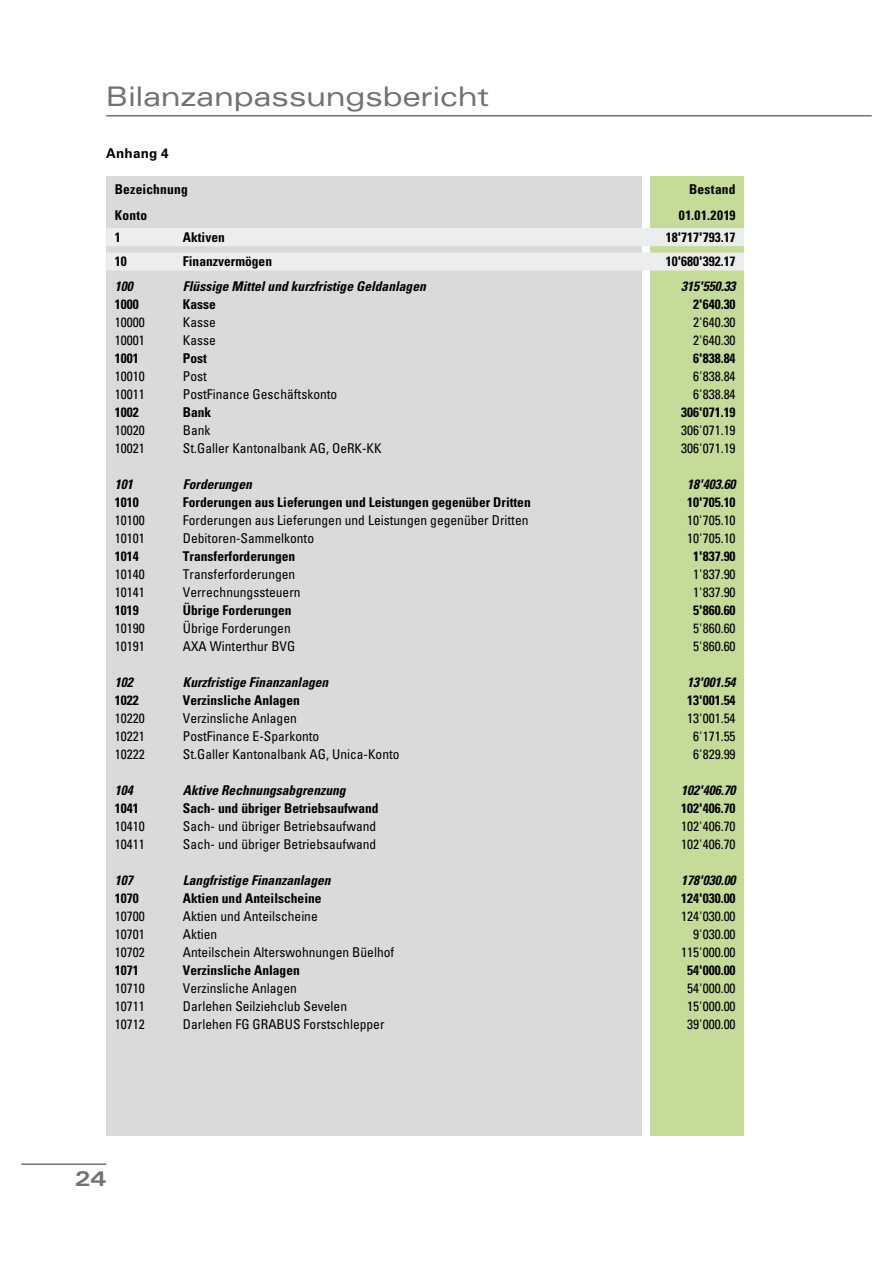
<style>
.page{position:relative;width:893px;height:1263px;background:#fff}
.page>*{position:absolute;margin:0;border:0;box-sizing:border-box;transform-origin:0 0}
.t1{font:expanded 27px "Univers LT";letter-spacing:-.01em;color:#707172}
.t2{font:700 expanded 21px "Univers LT";color:#707172}
.t3{font:condensed 13.5px "Univers LT";color:#000}
.t4{font:700 condensed 13.5px "Univers LT";color:#000}
.t5{font:italic 700 condensed 13.5px "Univers LT";color:#000}
.t6{font:700 13.5px "Univers LT";letter-spacing:.015em;color:#000}
</style>
<div class="page">
<hr style="left:21px;top:1163px;width:85px;height:2px;background:#707172">
<div style="left:650px;top:176px;width:94px;height:959px;background:#c4db99"></div>
<div style="left:106px;top:176px;width:536px;height:959px;background:#d9dadb"></div>
<div style="left:106px;top:228px;width:638px;height:18px;background:#eceded"></div>
<div style="left:106px;top:252px;width:638px;height:18px;background:#eceded"></div>
<hr style="left:106px;top:115px;width:766px;height:1px;background:#707172">
<h1 class="t1" style="left:106px;top:81px;width:384px">Bilanzanpassungsbericht</h1>
<p class="t6" style="left:106px;top:146px;width:64px">Anhang 4</p>
<p class="t4" style="left:115px;top:181px;width:74px">Bezeichnung</p>
<p class="t4" style="left:689px;top:181px;width:48px">Bestand</p>
<p class="t4" style="left:115px;top:207px;width:34px">Konto</p>
<p class="t4" style="left:679px;top:207px;width:58px">01.01.2019</p>
<p class="t4" style="left:115px;top:229px;width:7px">1</p>
<p class="t4" style="left:183px;top:229px;width:43px">Aktiven</p>
<p class="t4" style="left:666px;top:229px;width:71px">18'717'793.17</p>
<p class="t4" style="left:115px;top:253px;width:13px">10</p>
<p class="t4" style="left:183px;top:253px;width:91px">Finanzvermögen</p>
<p class="t4" style="left:666px;top:253px;width:71px">10'680'392.17</p>
<p class="t5" style="left:115px;top:278px;width:19px">100</p>
<p class="t5" style="left:183px;top:278px;width:244px">Flüssige Mittel und kurzfristige Geldanlagen</p>
<p class="t5" style="left:681px;top:278px;width:56px">315'550.33</p>
<p class="t4" style="left:115px;top:296px;width:25px">1000</p>
<p class="t4" style="left:183px;top:296px;width:34px">Kasse</p>
<p class="t4" style="left:693px;top:296px;width:44px">2'640.30</p>
<p class="t3" style="left:115px;top:313px;width:31px">10000</p>
<p class="t3" style="left:183px;top:313px;width:34px">Kasse</p>
<p class="t3" style="left:693px;top:313px;width:44px">2'640.30</p>
<p class="t3" style="left:115px;top:331px;width:31px">10001</p>
<p class="t3" style="left:183px;top:331px;width:34px">Kasse</p>
<p class="t3" style="left:693px;top:331px;width:44px">2'640.30</p>
<p class="t4" style="left:115px;top:350px;width:25px">1001</p>
<p class="t4" style="left:183px;top:350px;width:26px">Post</p>
<p class="t4" style="left:693px;top:350px;width:44px">6'838.84</p>
<p class="t3" style="left:115px;top:367px;width:31px">10010</p>
<p class="t3" style="left:183px;top:367px;width:26px">Post</p>
<p class="t3" style="left:693px;top:367px;width:44px">6'838.84</p>
<p class="t3" style="left:115px;top:385px;width:31px">10011</p>
<p class="t3" style="left:183px;top:385px;width:156px">PostFinance Geschäftskonto</p>
<p class="t3" style="left:693px;top:385px;width:44px">6'838.84</p>
<p class="t4" style="left:115px;top:404px;width:25px">1002</p>
<p class="t4" style="left:183px;top:404px;width:30px">Bank</p>
<p class="t4" style="left:681px;top:404px;width:56px">306'071.19</p>
<p class="t3" style="left:115px;top:421px;width:31px">10020</p>
<p class="t3" style="left:183px;top:421px;width:29px">Bank</p>
<p class="t3" style="left:681px;top:421px;width:56px">306'071.19</p>
<p class="t3" style="left:115px;top:439px;width:31px">10021</p>
<p class="t3" style="left:183px;top:439px;width:200px">St.Galler Kantonalbank AG, OeRK-KK</p>
<p class="t3" style="left:681px;top:439px;width:56px">306'071.19</p>
<p class="t5" style="left:115px;top:476px;width:19px">101</p>
<p class="t5" style="left:183px;top:476px;width:70px">Forderungen</p>
<p class="t5" style="left:687px;top:476px;width:50px">18'403.60</p>
<p class="t4" style="left:115px;top:494px;width:25px">1010</p>
<p class="t4" style="left:183px;top:494px;width:349px">Forderungen aus Lieferungen und Leistungen gegenüber Dritten</p>
<p class="t4" style="left:687px;top:494px;width:50px">10'705.10</p>
<p class="t3" style="left:115px;top:511px;width:31px">10100</p>
<p class="t3" style="left:183px;top:511px;width:347px">Forderungen aus Lieferungen und Leistungen gegenüber Dritten</p>
<p class="t3" style="left:687px;top:511px;width:50px">10'705.10</p>
<p class="t3" style="left:115px;top:529px;width:31px">10101</p>
<p class="t3" style="left:183px;top:529px;width:133px">Debitoren-Sammelkonto</p>
<p class="t3" style="left:687px;top:529px;width:50px">10'705.10</p>
<p class="t4" style="left:115px;top:548px;width:25px">1014</p>
<p class="t4" style="left:183px;top:548px;width:114px">Transferforderungen</p>
<p class="t4" style="left:693px;top:548px;width:44px">1'837.90</p>
<p class="t3" style="left:115px;top:565px;width:31px">10140</p>
<p class="t3" style="left:183px;top:565px;width:114px">Transferforderungen</p>
<p class="t3" style="left:693px;top:565px;width:44px">1'837.90</p>
<p class="t3" style="left:115px;top:583px;width:31px">10141</p>
<p class="t3" style="left:183px;top:583px;width:119px">Verrechnungssteuern</p>
<p class="t3" style="left:693px;top:583px;width:44px">1'837.90</p>
<p class="t4" style="left:115px;top:602px;width:25px">1019</p>
<p class="t4" style="left:183px;top:602px;width:110px">Übrige Forderungen</p>
<p class="t4" style="left:693px;top:602px;width:44px">5'860.60</p>
<p class="t3" style="left:115px;top:619px;width:31px">10190</p>
<p class="t3" style="left:183px;top:619px;width:109px">Übrige Forderungen</p>
<p class="t3" style="left:693px;top:619px;width:44px">5'860.60</p>
<p class="t3" style="left:115px;top:637px;width:31px">10191</p>
<p class="t3" style="left:183px;top:637px;width:114px">AXA Winterthur BVG</p>
<p class="t3" style="left:693px;top:637px;width:44px">5'860.60</p>
<p class="t5" style="left:115px;top:674px;width:19px">102</p>
<p class="t5" style="left:183px;top:674px;width:147px">Kurzfristige Finanzanlagen</p>
<p class="t5" style="left:687px;top:674px;width:50px">13'001.54</p>
<p class="t4" style="left:115px;top:692px;width:25px">1022</p>
<p class="t4" style="left:183px;top:692px;width:119px">Verzinsliche Anlagen</p>
<p class="t4" style="left:687px;top:692px;width:50px">13'001.54</p>
<p class="t3" style="left:115px;top:709px;width:31px">10220</p>
<p class="t3" style="left:183px;top:709px;width:115px">Verzinsliche Anlagen</p>
<p class="t3" style="left:687px;top:709px;width:50px">13'001.54</p>
<p class="t3" style="left:115px;top:727px;width:31px">10221</p>
<p class="t3" style="left:183px;top:727px;width:138px">PostFinance E-Sparkonto</p>
<p class="t3" style="left:693px;top:727px;width:44px">6'171.55</p>
<p class="t3" style="left:115px;top:745px;width:31px">10222</p>
<p class="t3" style="left:183px;top:745px;width:218px">St.Galler Kantonalbank AG, Unica-Konto</p>
<p class="t3" style="left:693px;top:745px;width:44px">6'829.99</p>
<p class="t5" style="left:115px;top:782px;width:19px">104</p>
<p class="t5" style="left:183px;top:782px;width:164px">Aktive Rechnungsabgrenzung</p>
<p class="t5" style="left:681px;top:782px;width:56px">102'406.70</p>
<p class="t4" style="left:115px;top:800px;width:25px">1041</p>
<p class="t4" style="left:183px;top:800px;width:197px">Sach- und übriger Betriebsaufwand</p>
<p class="t4" style="left:681px;top:800px;width:56px">102'406.70</p>
<p class="t3" style="left:115px;top:817px;width:31px">10410</p>
<p class="t3" style="left:183px;top:817px;width:195px">Sach- und übriger Betriebsaufwand</p>
<p class="t3" style="left:681px;top:817px;width:56px">102'406.70</p>
<p class="t3" style="left:115px;top:835px;width:31px">10411</p>
<p class="t3" style="left:183px;top:835px;width:195px">Sach- und übriger Betriebsaufwand</p>
<p class="t3" style="left:681px;top:835px;width:56px">102'406.70</p>
<p class="t5" style="left:115px;top:872px;width:19px">107</p>
<p class="t5" style="left:183px;top:872px;width:149px">Langfristige Finanzanlagen</p>
<p class="t5" style="left:681px;top:872px;width:56px">178'030.00</p>
<p class="t4" style="left:115px;top:890px;width:25px">1070</p>
<p class="t4" style="left:183px;top:890px;width:140px">Aktien und Anteilscheine</p>
<p class="t4" style="left:681px;top:890px;width:56px">124'030.00</p>
<p class="t3" style="left:115px;top:907px;width:31px">10700</p>
<p class="t3" style="left:183px;top:907px;width:136px">Aktien und Anteilscheine</p>
<p class="t3" style="left:681px;top:907px;width:56px">124'030.00</p>
<p class="t3" style="left:115px;top:925px;width:31px">10701</p>
<p class="t3" style="left:183px;top:925px;width:36px">Aktien</p>
<p class="t3" style="left:693px;top:925px;width:44px">9'030.00</p>
<p class="t3" style="left:115px;top:943px;width:31px">10702</p>
<p class="t3" style="left:183px;top:943px;width:213px">Anteilschein Alterswohnungen Büelhof</p>
<p class="t3" style="left:681px;top:943px;width:56px">115'000.00</p>
<p class="t4" style="left:115px;top:961px;width:25px">1071</p>
<p class="t4" style="left:183px;top:961px;width:119px">Verzinsliche Anlagen</p>
<p class="t4" style="left:687px;top:961px;width:50px">54'000.00</p>
<p class="t3" style="left:115px;top:979px;width:31px">10710</p>
<p class="t3" style="left:183px;top:979px;width:115px">Verzinsliche Anlagen</p>
<p class="t3" style="left:687px;top:979px;width:50px">54'000.00</p>
<p class="t3" style="left:115px;top:997px;width:31px">10711</p>
<p class="t3" style="left:183px;top:997px;width:166px">Darlehen Seilziehclub Sevelen</p>
<p class="t3" style="left:687px;top:997px;width:50px">15'000.00</p>
<p class="t3" style="left:115px;top:1015px;width:31px">10712</p>
<p class="t3" style="left:183px;top:1015px;width:203px">Darlehen FG GRABUS Forstschlepper</p>
<p class="t3" style="left:687px;top:1015px;width:50px">39'000.00</p>
<h2 class="t2" style="left:75px;top:1167px;width:33px">24</h2>
</div>
